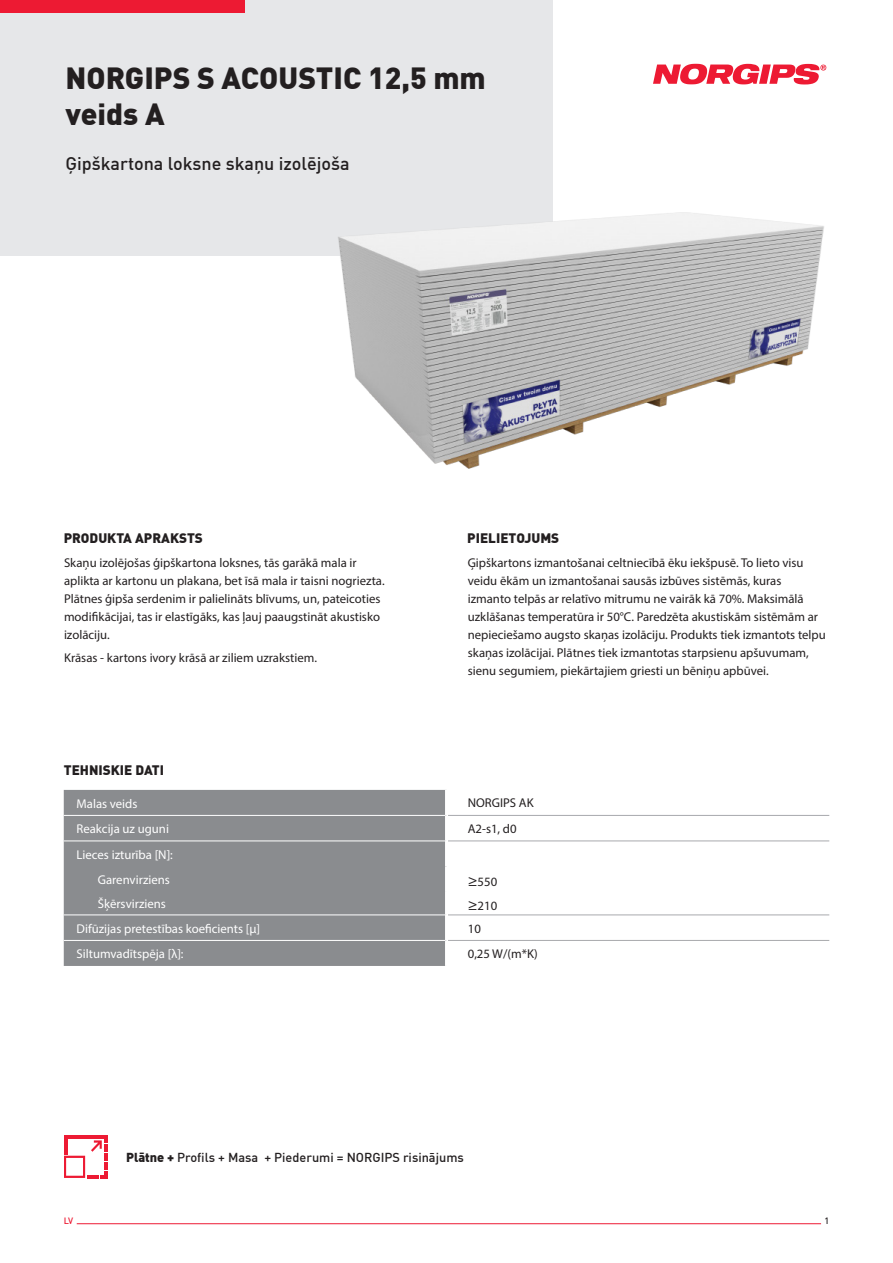
<style>
.page{position:relative;width:893px;height:1263px;background:#fff}
.page>*{position:absolute;margin:0;border:0;box-sizing:border-box;transform-origin:0 0}
.t1{font:900 30px/36px "DIN Offc Pro";color:#231f20}
.t2{font:500 18px "DIN Offc Pro";color:#231f20}
.header_2{font:900 13.5px "DIN Offc Pro";color:#231f20}
.txt{font:12.75px/18px "Myriad Pro";color:#231f20}
.t3{font:12.75px "Myriad Pro";color:#fff}
.t4{font:500 12.75px "DIN Offc Pro";color:#231f20}
.t5{font:500 9px "DIN Offc Pro";color:#ed1a33}
.t6{font:500 9px "DIN Offc Pro";color:#231f20}
.s1{font-size:16.5px}
.s2{font-weight:900}
</style>
<div class="page">
<div style="left:0;top:0;width:553px;height:255px;background:#e6e7e9"></div>
<div style="left:0;top:0;width:244px;height:13px;background:#ed1a33"></div>
<svg style="left:653px;top:64px;width:173px;height:20px"></svg>
<img style="left:327px;top:212px;width:497px;height:257px">
<hr style="left:77px;top:1223px;width:744px;height:1px;background:#ed1a33">
<svg style="left:64px;top:1135px;width:43px;height:44px"></svg>
<div style="left:64px;top:790px;width:381px;height:176px;background:#8a8c8f"></div>
<hr style="left:64px;top:815px;width:381px;height:1px;background:#fff">
<hr style="left:64px;top:840px;width:381px;height:1px;background:#fff">
<hr style="left:64px;top:914px;width:381px;height:1px;background:#fff">
<hr style="left:64px;top:940px;width:381px;height:1px;background:#fff">
<hr style="left:448px;top:815px;width:381px;height:1px;background:#a8a9ad">
<hr style="left:448px;top:840px;width:381px;height:1px;background:#a8a9ad">
<hr style="left:448px;top:914px;width:381px;height:1px;background:#a8a9ad">
<hr style="left:448px;top:940px;width:381px;height:1px;background:#a8a9ad">
<p class="t1" style="left:65px;top:58px;width:422px">NORGIPS S ACOUSTIC 12,5 mm veids A</p>
<p class="t2" style="left:65px;top:149px;width:286px">Ģipškartona loksne skaņu izolējoša</p>
<p class="header_2" style="left:64px;top:527px;width:141px">PRODUKTA APRAKSTS</p>
<p class="header_2" style="left:467px;top:527px;width:93px">PIELIETOJUMS</p>
<p class="txt" style="left:64px;top:554px;width:322px">Skaņu izolējošas ģipškartona loksnes, tās garākā mala ir aplikta ar kartonu un plakana, bet īsā mala ir taisni nogriezta.<br>Plātnes ģipša serdenim ir palielināts blīvums, un, pateicoties modifikācijai, tas ir elastīgāks, kas ļauj paaugstināt akustisko izolāciju.</p>
<p class="txt" style="left:64px;top:648px;width:254px">Krāsas - kartons ivory krāsā ar ziliem uzrakstiem.</p>
<p class="txt" style="left:468px;top:554px;width:360px">Ģipškartons izmantošanai celtniecībā ēku iekšpusē. To lieto visu veidu ēkām un izmantošanai sausās izbūves sistēmās, kuras izmanto telpās ar relatīvo mitrumu ne vairāk kā 70%. Maksimālā uzklāšanas temperatūra ir 50°C. Paredzēta akustiskām sistēmām ar nepieciešamo augsto skaņas izolāciju. Produkts tiek izmantots telpu skaņas izolācijai. Plātnes tiek izmantotas starpsienu apšuvumam, sienu segumiem, piekārtajiem griesti un bēniņu apbūvei.</p>
<p class="header_2" style="left:64px;top:759px;width:102px">TEHNISKIE DATI</p>
<p class="t3" style="left:77px;top:795px;width:62px">Malas veids</p>
<p class="txt" style="left:468px;top:794px;width:67px">NORGIPS AK</p>
<p class="t3" style="left:77px;top:821px;width:94px">Reakcija uz uguni</p>
<p class="txt" style="left:468px;top:819px;width:50px">A2-s1, d0</p>
<p class="t3" style="left:77px;top:846px;width:98px">Lieces izturība [N]:</p>
<p class="t3" style="left:98px;top:872px;width:74px">Garenvirziens</p>
<p class="txt" style="left:468px;top:872px;width:31px"><span class="s1">≥</span>550</p>
<p class="t3" style="left:98px;top:896px;width:70px">Šķērsvirziens</p>
<p class="txt" style="left:468px;top:896px;width:31px"><span class="s1">≥</span>210</p>
<p class="t3" style="left:77px;top:920px;width:185px">Difūzijas pretestības koeficients [µ]</p>
<p class="txt" style="left:468px;top:919px;width:15px">10</p>
<p class="t3" style="left:77px;top:946px;width:109px">Siltumvadītspēja [λ]:</p>
<p class="txt" style="left:468px;top:944px;width:72px">0,25 W/(m*K)</p>
<p class="t4" style="left:126px;top:1147px;width:339px"><span class="s2">Plātne +</span> Profils + Masa + Piederumi = NORGIPS risinājums</p>
<p class="t5" style="left:64px;top:1213px;width:11px">LV</p>
<p class="t6" style="left:824px;top:1213px;width:6px">1</p>
</div>
